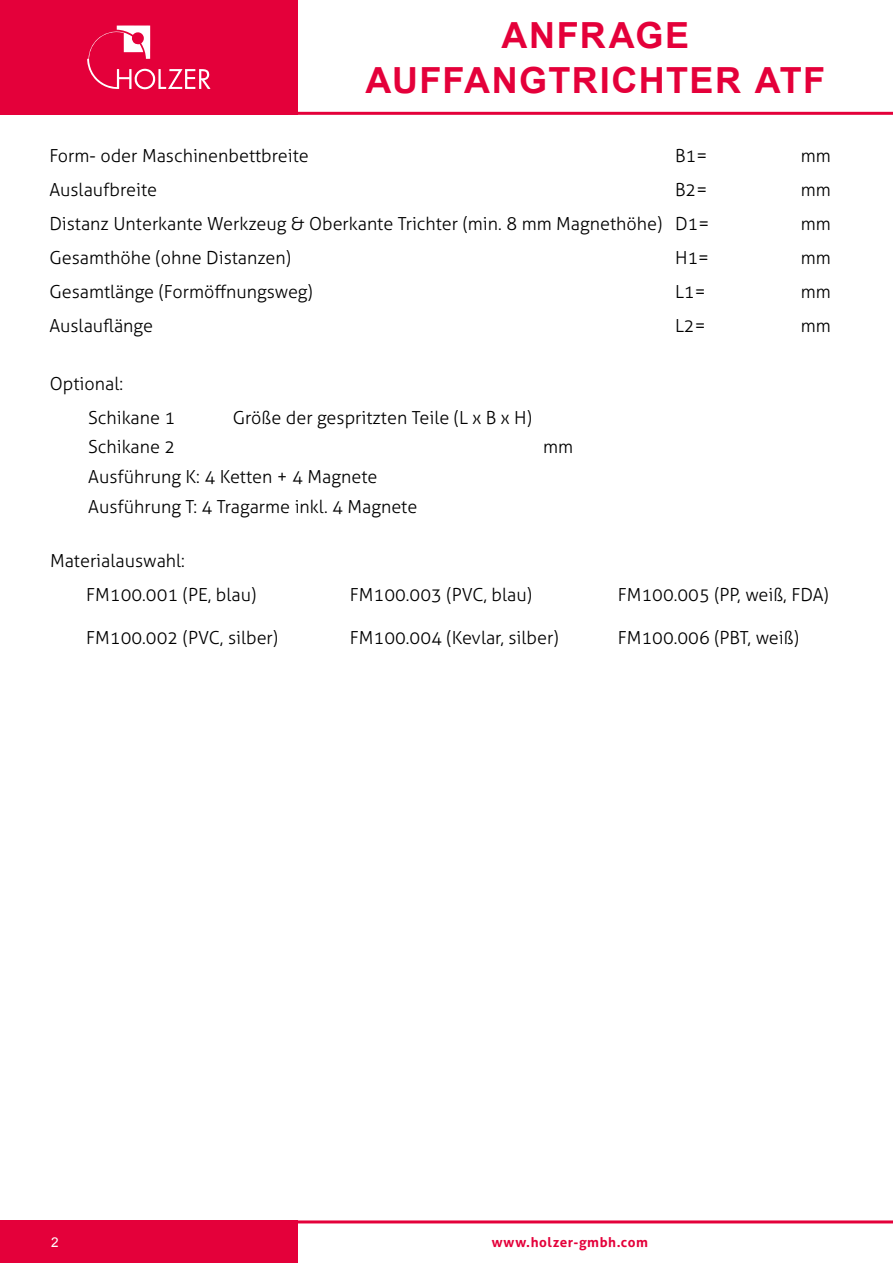
<style>
.page{position:relative;width:893px;height:1263px;background:#fff}
.page>*{position:absolute;margin:0;border:0;box-sizing:border-box;transform-origin:0 0}
.t1{font:700 36px/45px "Arial";letter-spacing:.04em;color:#e4003a;text-align:center}
.t2{font:300 18px/34px "Aller";color:#000}
.t3{font:700 13.5px "Aller";letter-spacing:.04em;color:#e4003a}
.t4{font:13.5px "Arial";color:#fff}
</style>
<div class="page">
<div style="left:0;top:1220px;width:298px;height:43px;background:#e4003a"></div>
<div style="left:0;top:0;width:298px;height:115px;background:#e4003a"></div>
<svg style="left:87px;top:25px;width:123px;height:65px"></svg>
<hr style="left:298px;top:112px;width:595px;height:3px;background:#e4003a">
<hr style="left:298px;top:1220px;width:595px;height:3px;background:#e4003a">
<p class="t2" style="left:49px;top:139px;width:261px">Form- oder Maschinenbettbreite</p>
<p class="t2" style="left:49px;top:173px;width:109px">Auslaufbreite</p>
<h1 class="t1" style="left:365px;top:14px;width:461px">ANFRAGE<br>AUFFANGTRICHTER ATF</h1>
<p class="t2" style="left:675px;top:139px;width:34px">B1=</p>
<p class="t2" style="left:675px;top:173px;width:34px">B2=</p>
<p class="t2" style="left:801px;top:139px;width:32px">mm</p>
<p class="t2" style="left:801px;top:173px;width:32px">mm</p>
<p class="t2" style="left:49px;top:207px;width:614px">Distanz Unterkante Werkzeug &amp; Oberkante Trichter (min. 8 mm Magnethöhe)</p>
<p class="t2" style="left:49px;top:241px;width:243px">Gesamthöhe (ohne Distanzen)</p>
<p class="t2" style="left:49px;top:275px;width:265px">Gesamtlänge (Formöffnungsweg)<br>Auslauflänge</p>
<p class="t2" style="left:88px;top:366px;width:89px;text-indent:-38px">Optional:<br>Schikane 1</p>
<p class="t2" style="left:88px;top:432px;width:331px;line-height:29.7px">Schikane 2<br>Ausführung K: 4 Ketten + 4 Magnete<br>Ausführung T: 4 Tragarme inkl. 4 Magnete</p>
<p class="t2" style="left:233px;top:400px;width:301px">Größe der gespritzten Teile (L x B x H)</p>
<p class="t2" style="left:543px;top:430px;width:32px">mm</p>
<p class="t2" style="left:50px;top:544px;width:136px">Materialauswahl:</p>
<p class="t2" style="left:675px;top:207px;width:36px">D1=</p>
<p class="t2" style="left:675px;top:241px;width:36px">H1=</p>
<p class="t2" style="left:675px;top:275px;width:32px">L1=</p>
<p class="t2" style="left:675px;top:309px;width:32px">L2=</p>
<p class="t2" style="left:801px;top:207px;width:32px">mm</p>
<p class="t2" style="left:801px;top:241px;width:32px">mm</p>
<p class="t2" style="left:801px;top:275px;width:32px">mm</p>
<p class="t2" style="left:801px;top:309px;width:32px">mm</p>
<p class="t2" style="left:86px;top:578px;width:172px">FM100.001 (PE, blau)</p>
<p class="t2" style="left:86px;top:620px;width:193px">FM100.002 (PVC, silber)</p>
<p class="t2" style="left:350px;top:578px;width:184px">FM100.003 (PVC, blau)</p>
<p class="t2" style="left:350px;top:620px;width:210px">FM100.004 (Kevlar, silber)</p>
<p class="t2" style="left:618px;top:578px;width:212px">FM100.005 (PP, weiß, FDA)</p>
<p class="t2" style="left:618px;top:620px;width:183px">FM100.006 (PBT, weiß)</p>
<p class="t4" style="left:51px;top:1233px;width:9px">2</p>
<p class="t3" style="left:492px;top:1233px;width:158px">www.holzer-gmbh.com</p>
</div>
